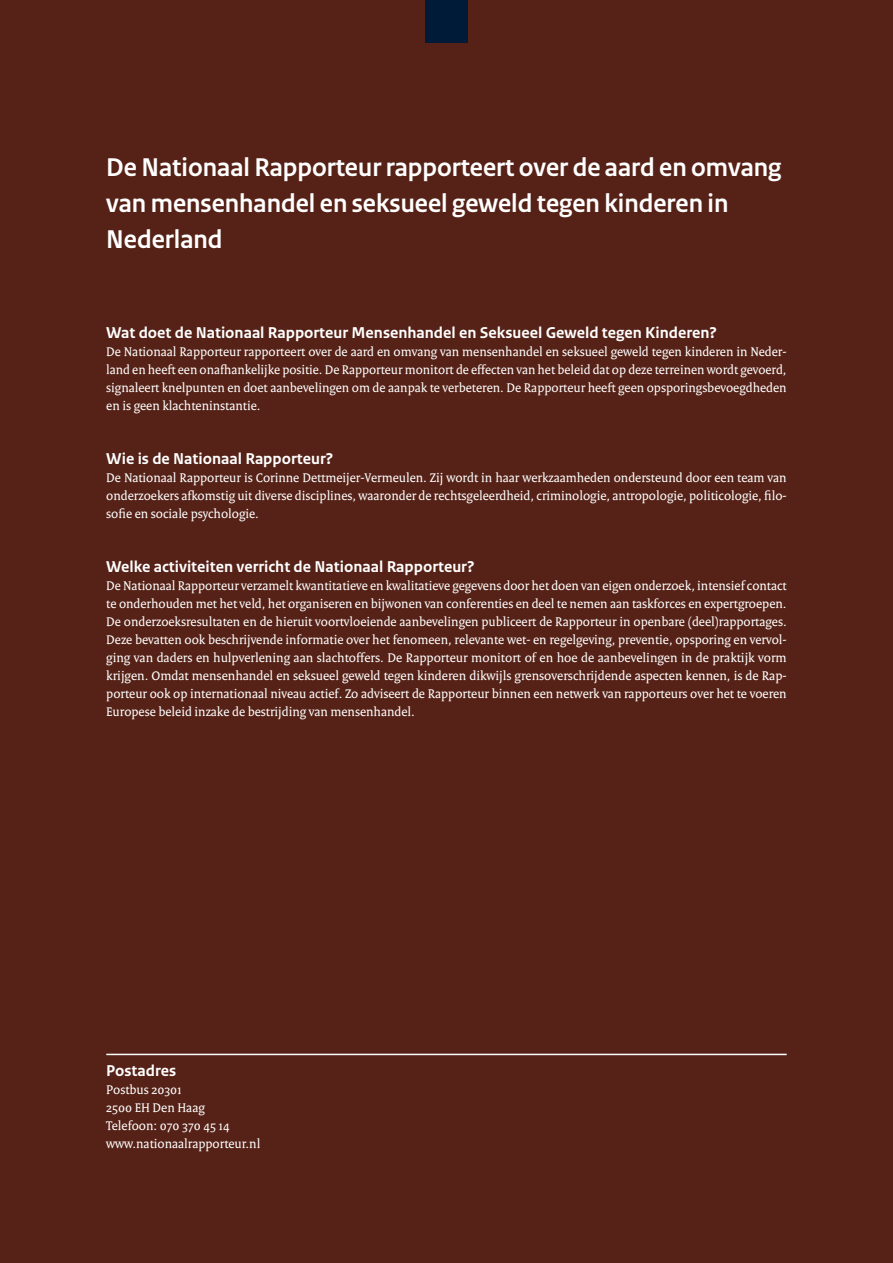
<style>
.page{position:relative;width:893px;height:1263px;background:#562217}
.page>*{position:absolute;margin:0;border:0;box-sizing:border-box;transform-origin:0 0}
.t1{font:700 27px/36px "Rijksoverheid Sans Heading";color:#fff}
.t2{font:700 16.5px "Rijksoverheid Sans Text";color:#fff}
.t3{font:13.5px/18px "Rijksoverheid Serif";color:#fff;text-align:justify}
</style>
<div class="page">
<hr style="left:106px;top:1054px;width:681px;height:1px;background:#fff">
<div style="left:425px;top:0;width:43px;height:43px;background:#001b38"></div>
<h1 class="t1" style="left:106px;top:150px;width:677px">De Nationaal Rapporteur rapporteert over de aard en omvang van mensenhandel en seksueel geweld tegen kinderen in<br>Nederland</h1>
<p class="t2" style="left:106px;top:324px;width:612px">Wat doet de Nationaal Rapporteur Mensenhandel en Seksueel Geweld tegen Kinderen?</p>
<p class="t3" style="left:106px;top:343px;width:682px">De Nationaal Rapporteur rapporteert over de aard en omvang van mensenhandel en seksueel geweld tegen kinderen in Neder&shy;land en heeft een onafhankelijke positie. De Rapporteur monitort de effecten van het beleid dat op deze terreinen wordt gevoerd, signaleert knelpunten en doet aanbevelingen om de aanpak te verbeteren. De Rapporteur heeft geen opsporingsbevoegdheden en is geen klachteninstantie.</p>
<p class="t2" style="left:106px;top:450px;width:229px">Wie is de Nationaal Rapporteur?</p>
<p class="t3" style="left:106px;top:469px;width:682px">De Nationaal Rapporteur is Corinne Dettmeijer-Vermeulen. Zij wordt in haar werkzaamheden ondersteund door een team van onderzoekers afkomstig uit diverse disciplines, waaronder de rechtsgeleerdheid, criminologie, antropologie, politicologie, filo&shy;sofie en sociale psychologie.</p>
<p class="t2" style="left:106px;top:558px;width:370px">Welke activiteiten verricht de Nationaal Rapporteur?</p>
<p class="t3" style="left:106px;top:577px;width:682px">De Nationaal Rapporteur verzamelt kwantitatieve en kwalitatieve gegevens door het doen van eigen onderzoek, intensief contact te onderhouden met het veld, het organiseren en bijwonen van conferenties en deel te nemen aan taskforces en expertgroepen.<br>De onderzoeksresultaten en de hieruit voortvloeiende aanbevelingen publiceert de Rapporteur in openbare (deel)rapportages.<br>Deze bevatten ook beschrijvende informatie over het fenomeen, relevante wet- en regelgeving, preventie, opsporing en vervol&shy;ging van daders en hulpverlening aan slachtoffers. De Rapporteur monitort of en hoe de aanbevelingen in de praktijk vorm krijgen. Omdat mensenhandel en seksueel geweld tegen kinderen dikwijls grensoverschrijdende aspecten kennen, is de Rap&shy;porteur ook op internationaal niveau actief. Zo adviseert de Rapporteur binnen een netwerk van rapporteurs over het te voeren Europese beleid inzake de bestrijding van mensenhandel.</p>
<p class="t2" style="left:106px;top:1062px;width:71px">Postadres</p>
<p class="t3" style="left:106px;top:1081px;width:156px;text-align:left">Postbus 20301<br>2500 EH Den Haag<br>Telefoon: 070 370 45 14 www.nationaalrapporteur.nl</p>
</div>
